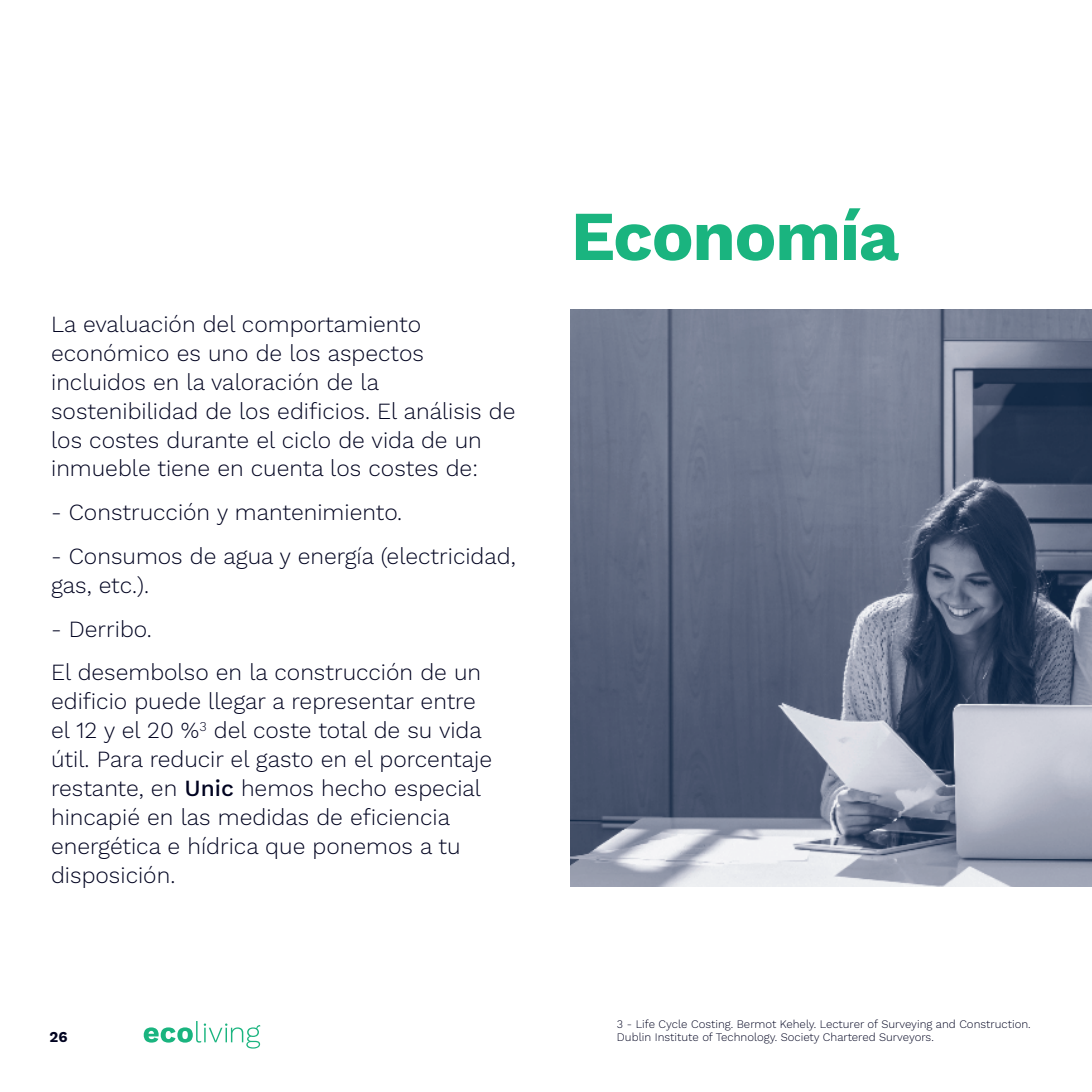
<style>
.page{position:relative;width:1092px;height:1092px;background:#fff}
.page>*{position:absolute;margin:0;border:0;box-sizing:border-box;transform-origin:0 0}
.t1{font:700 70px "Work Sans";letter-spacing:-.02em;color:#1ab47f}
.t2{font:300 22.75px/28.9px "Work Sans";color:#000320}
.t3{font:700 14.88px "Work Sans";color:#000320}
.t4{font:300 11.38px/13.1px "Work Sans";color:#000320}
.s1{font-weight:500}
</style>
<div class="page">
<svg style="left:144px;top:1021px;width:116px;height:27px"></svg>
<img style="left:570px;top:309px;width:521px;height:576px">
<p class="t2" style="left:51px;top:311px;width:466px">La evaluación del comportamiento económico es uno de los aspectos incluidos en la valoración de la sostenibilidad de los edificios. El análisis de los costes durante el ciclo de vida de un inmueble tiene en cuenta los costes de:</p>
<p class="t2" style="left:51px;top:499px;width:352px">- Construcción y mantenimiento.</p>
<p class="t2" style="left:51px;top:542px;width:466px">- Consumos de agua y energía (electricidad, gas, etc.).</p>
<p class="t2" style="left:51px;top:608px;width:431px;line-height:43.8px">- Derribo.<br>El desembolso en la construcción de un</p>
<p class="t2" style="left:51px;top:688px;width:442px">edificio puede llegar a representar entre el 12 y el 20 %<sup>3</sup> del coste total de su vida útil. Para reducir el gasto en el porcentaje restante, en <span class="s1">Unic</span> hemos hecho especial hincapié en las medidas de eficiencia energética e hídrica que ponemos a tu disposición.</p>
<p class="t3" style="left:50px;top:1028px;width:20px">26</p>
<h1 class="t1" style="left:570px;top:195px;width:330px">Economía</h1>
<p class="t4" style="left:617px;top:1018px;width:415px">3 - Life Cycle Costing. Bermot Kehely. Lecturer of Surveying and Construction.<br>Dublin Institute of Technology. Society Chartered Surveyors.</p>
</div>
